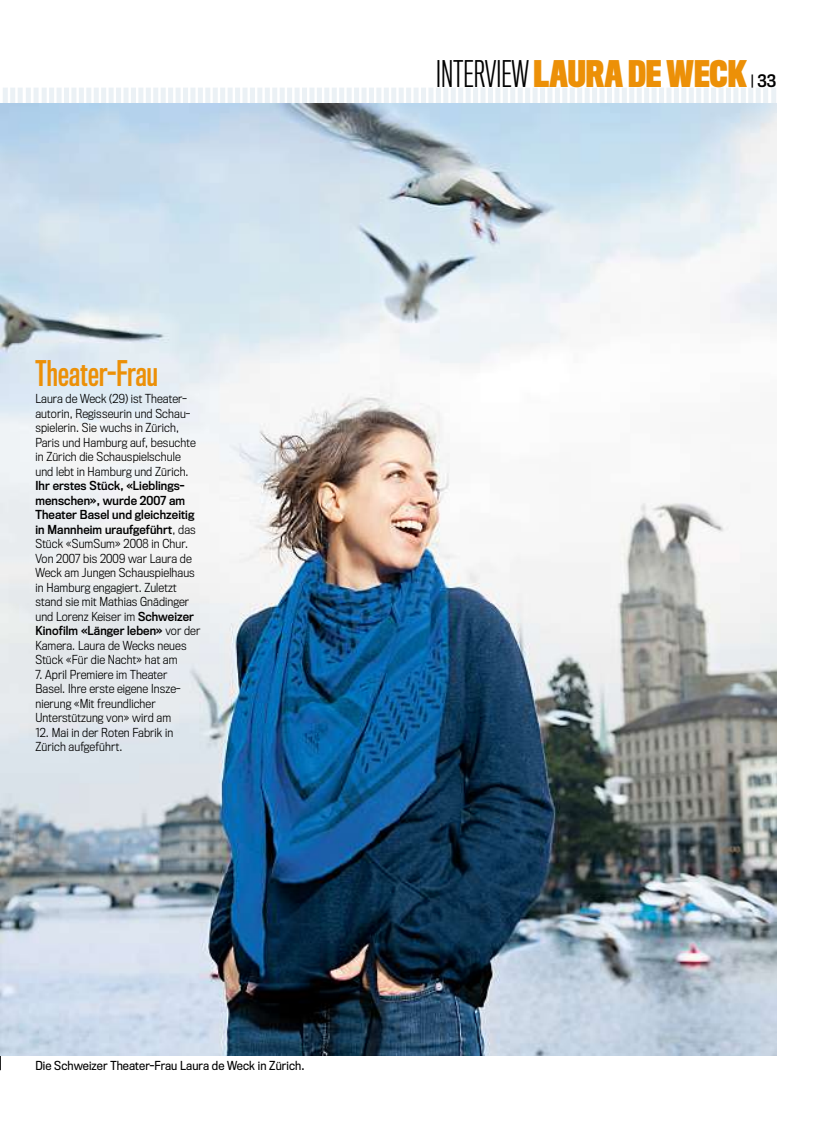
<style>
.page{position:relative;width:833px;height:1134px;background:#fff}
.page>*{position:absolute;margin:0;border:0;box-sizing:border-box;transform-origin:0 0}
.t1{font:33.75px "Titling Gothic FB Comp Bold OV XWGIOA";color:#ec9007}
.t2{font:32.5px "Titling Gothic FB Comp Standard OV ZWGIOA";letter-spacing:.01em;color:#ec9007}
.t3{font:16px "Titling Gothic FB Narrow Standard OV YWGIOA";color:#000}
.t4{font:11.5px/14.5px "Titling Gothic FB Narrow Light OV AXGIOA";letter-spacing:.01em;color:#000}
.t5{font:11.5px/14.5px "Titling Gothic FB Narrow Standard OV YWGIOA";letter-spacing:.01em;color:#000}
.t6{font:11.5px "Titling Gothic FB Narrow Regular OV BXGIOA";letter-spacing:.01em;color:#000}
.s1{font-family:"Titling Gothic FB Narrow Light OV AXGIOA"}
.s2{font-family:"Titling Gothic FB Narrow Standard OV YWGIOA"}
.s3{font-family:"Titling Gothic FB Comp Light OV WWGIOA";color:#000}
</style>
<div class="page">
<div style="left:34px;top:88px;width:5px;height:15px;background:#ebf1f5"></div>
<div style="left:42px;top:88px;width:5px;height:15px;background:#ebf1f5"></div>
<div style="left:49px;top:88px;width:5px;height:15px;background:#ebf1f5"></div>
<div style="left:57px;top:88px;width:5px;height:15px;background:#ebf1f5"></div>
<div style="left:64px;top:88px;width:5px;height:15px;background:#ebf1f5"></div>
<div style="left:71px;top:88px;width:5px;height:15px;background:#ebf1f5"></div>
<div style="left:79px;top:88px;width:5px;height:15px;background:#ebf1f5"></div>
<div style="left:86px;top:88px;width:5px;height:15px;background:#ebf1f5"></div>
<div style="left:94px;top:88px;width:5px;height:15px;background:#ebf1f5"></div>
<div style="left:101px;top:88px;width:5px;height:15px;background:#ebf1f5"></div>
<div style="left:109px;top:88px;width:5px;height:15px;background:#ebf1f5"></div>
<div style="left:116px;top:88px;width:5px;height:15px;background:#ebf1f5"></div>
<div style="left:123px;top:88px;width:5px;height:15px;background:#ebf1f5"></div>
<div style="left:131px;top:88px;width:5px;height:15px;background:#ebf1f5"></div>
<div style="left:138px;top:88px;width:5px;height:15px;background:#ebf1f5"></div>
<div style="left:146px;top:88px;width:5px;height:15px;background:#ebf1f5"></div>
<div style="left:153px;top:88px;width:5px;height:15px;background:#ebf1f5"></div>
<div style="left:161px;top:88px;width:5px;height:15px;background:#ebf1f5"></div>
<div style="left:168px;top:88px;width:5px;height:15px;background:#ebf1f5"></div>
<div style="left:176px;top:88px;width:5px;height:15px;background:#ebf1f5"></div>
<div style="left:183px;top:88px;width:5px;height:15px;background:#ebf1f5"></div>
<div style="left:190px;top:88px;width:5px;height:15px;background:#ebf1f5"></div>
<div style="left:198px;top:88px;width:5px;height:15px;background:#ebf1f5"></div>
<div style="left:205px;top:88px;width:5px;height:15px;background:#ebf1f5"></div>
<div style="left:213px;top:88px;width:5px;height:15px;background:#ebf1f5"></div>
<div style="left:220px;top:88px;width:5px;height:15px;background:#ebf1f5"></div>
<div style="left:228px;top:88px;width:5px;height:15px;background:#ebf1f5"></div>
<div style="left:235px;top:88px;width:5px;height:15px;background:#ebf1f5"></div>
<div style="left:242px;top:88px;width:5px;height:15px;background:#ebf1f5"></div>
<div style="left:250px;top:88px;width:5px;height:15px;background:#ebf1f5"></div>
<div style="left:257px;top:88px;width:5px;height:15px;background:#ebf1f5"></div>
<div style="left:265px;top:88px;width:5px;height:15px;background:#ebf1f5"></div>
<div style="left:272px;top:88px;width:5px;height:15px;background:#ebf1f5"></div>
<div style="left:280px;top:88px;width:5px;height:15px;background:#ebf1f5"></div>
<div style="left:287px;top:88px;width:5px;height:15px;background:#ebf1f5"></div>
<div style="left:294px;top:88px;width:5px;height:15px;background:#ebf1f5"></div>
<div style="left:302px;top:88px;width:5px;height:15px;background:#ebf1f5"></div>
<div style="left:309px;top:88px;width:5px;height:15px;background:#ebf1f5"></div>
<div style="left:317px;top:88px;width:5px;height:15px;background:#ebf1f5"></div>
<div style="left:324px;top:88px;width:5px;height:15px;background:#ebf1f5"></div>
<div style="left:332px;top:88px;width:5px;height:15px;background:#ebf1f5"></div>
<div style="left:339px;top:88px;width:5px;height:15px;background:#ebf1f5"></div>
<div style="left:347px;top:88px;width:5px;height:15px;background:#ebf1f5"></div>
<div style="left:354px;top:88px;width:5px;height:15px;background:#ebf1f5"></div>
<div style="left:361px;top:88px;width:5px;height:15px;background:#ebf1f5"></div>
<div style="left:369px;top:88px;width:5px;height:15px;background:#ebf1f5"></div>
<div style="left:376px;top:88px;width:5px;height:15px;background:#ebf1f5"></div>
<div style="left:384px;top:88px;width:5px;height:15px;background:#ebf1f5"></div>
<div style="left:391px;top:88px;width:5px;height:15px;background:#ebf1f5"></div>
<div style="left:399px;top:88px;width:5px;height:15px;background:#ebf1f5"></div>
<div style="left:406px;top:88px;width:5px;height:15px;background:#ebf1f5"></div>
<div style="left:413px;top:88px;width:5px;height:15px;background:#ebf1f5"></div>
<div style="left:421px;top:88px;width:5px;height:15px;background:#ebf1f5"></div>
<div style="left:428px;top:88px;width:5px;height:15px;background:#ebf1f5"></div>
<div style="left:436px;top:88px;width:5px;height:15px;background:#ebf1f5"></div>
<div style="left:443px;top:88px;width:5px;height:15px;background:#ebf1f5"></div>
<div style="left:451px;top:88px;width:5px;height:15px;background:#ebf1f5"></div>
<div style="left:458px;top:88px;width:5px;height:15px;background:#ebf1f5"></div>
<div style="left:465px;top:88px;width:5px;height:15px;background:#ebf1f5"></div>
<div style="left:473px;top:88px;width:5px;height:15px;background:#ebf1f5"></div>
<div style="left:480px;top:88px;width:5px;height:15px;background:#ebf1f5"></div>
<div style="left:488px;top:88px;width:5px;height:15px;background:#ebf1f5"></div>
<div style="left:495px;top:88px;width:5px;height:15px;background:#ebf1f5"></div>
<div style="left:503px;top:88px;width:5px;height:15px;background:#ebf1f5"></div>
<div style="left:510px;top:88px;width:5px;height:15px;background:#ebf1f5"></div>
<div style="left:518px;top:88px;width:5px;height:15px;background:#ebf1f5"></div>
<div style="left:525px;top:88px;width:5px;height:15px;background:#ebf1f5"></div>
<div style="left:532px;top:88px;width:5px;height:15px;background:#ebf1f5"></div>
<div style="left:540px;top:88px;width:5px;height:15px;background:#ebf1f5"></div>
<div style="left:547px;top:88px;width:5px;height:15px;background:#ebf1f5"></div>
<div style="left:555px;top:88px;width:5px;height:15px;background:#ebf1f5"></div>
<div style="left:562px;top:88px;width:5px;height:15px;background:#ebf1f5"></div>
<div style="left:570px;top:88px;width:5px;height:15px;background:#ebf1f5"></div>
<div style="left:577px;top:88px;width:5px;height:15px;background:#ebf1f5"></div>
<div style="left:584px;top:88px;width:5px;height:15px;background:#ebf1f5"></div>
<div style="left:592px;top:88px;width:5px;height:15px;background:#ebf1f5"></div>
<div style="left:599px;top:88px;width:5px;height:15px;background:#ebf1f5"></div>
<div style="left:607px;top:88px;width:5px;height:15px;background:#ebf1f5"></div>
<div style="left:614px;top:88px;width:5px;height:15px;background:#ebf1f5"></div>
<div style="left:622px;top:88px;width:5px;height:15px;background:#ebf1f5"></div>
<div style="left:629px;top:88px;width:5px;height:15px;background:#ebf1f5"></div>
<div style="left:636px;top:88px;width:5px;height:15px;background:#ebf1f5"></div>
<div style="left:644px;top:88px;width:5px;height:15px;background:#ebf1f5"></div>
<div style="left:651px;top:88px;width:5px;height:15px;background:#ebf1f5"></div>
<div style="left:659px;top:88px;width:5px;height:15px;background:#ebf1f5"></div>
<div style="left:666px;top:88px;width:5px;height:15px;background:#ebf1f5"></div>
<div style="left:674px;top:88px;width:5px;height:15px;background:#ebf1f5"></div>
<div style="left:681px;top:88px;width:5px;height:15px;background:#ebf1f5"></div>
<div style="left:689px;top:88px;width:5px;height:15px;background:#ebf1f5"></div>
<div style="left:696px;top:88px;width:5px;height:15px;background:#ebf1f5"></div>
<div style="left:703px;top:88px;width:5px;height:15px;background:#ebf1f5"></div>
<div style="left:711px;top:88px;width:5px;height:15px;background:#ebf1f5"></div>
<div style="left:718px;top:88px;width:5px;height:15px;background:#ebf1f5"></div>
<div style="left:726px;top:88px;width:5px;height:15px;background:#ebf1f5"></div>
<div style="left:733px;top:88px;width:5px;height:15px;background:#ebf1f5"></div>
<div style="left:741px;top:88px;width:5px;height:15px;background:#ebf1f5"></div>
<div style="left:748px;top:88px;width:5px;height:15px;background:#ebf1f5"></div>
<div style="left:755px;top:88px;width:5px;height:15px;background:#ebf1f5"></div>
<div style="left:763px;top:88px;width:5px;height:15px;background:#ebf1f5"></div>
<div style="left:771px;top:88px;width:5px;height:15px;background:#ebf1f5"></div>
<div style="left:3px;top:88px;width:5px;height:16px;background:#ebf1f5"></div>
<div style="left:10px;top:88px;width:5px;height:16px;background:#ebf1f5"></div>
<div style="left:18px;top:88px;width:5px;height:16px;background:#ebf1f5"></div>
<div style="left:26px;top:88px;width:5px;height:16px;background:#ebf1f5"></div>
<svg style="left:0;top:1056px;width:1px;height:14px"></svg>
<img style="left:0;top:103px;width:776px;height:953px">
<h2 class="t2" style="left:35px;top:354px;width:124px">Theater-Frau</h2>
<p class="t4" style="left:35px;top:392px;width:162px">Laura de Weck (29) ist Theater&shy;autorin, Regisseurin und Schau&shy;spielerin. Sie wuchs in Zürich,<br>Paris und Hamburg auf, besuchte in Zürich die Schauspielschule und lebt in Hamburg und Zürich.</p>
<p class="t5" style="left:35px;top:479px;width:162px">Ihr erstes Stück, «Lieblings&shy;menschen», wurde 2007 am<br>Theater Basel und gleichzeitig in Mannheim uraufgeführt<span class="s1">, das</span></p>
<p class="t4" style="left:35px;top:537px;width:161px">Stück «SumSum» 2008 in Chur.<br>Von 2007 bis 2009 war Laura de<br>Weck am Jungen Schauspielhaus in Hamburg engagiert. Zuletzt stand sie mit Mathias Gnädinger und Lorenz Keiser im <span class="s2">Schweizer</span></p>
<p class="t5" style="left:35px;top:624px;width:166px">Kinofilm «Länger leben» <span class="s1">vor der</span></p>
<p class="t4" style="left:35px;top:638px;width:153px">Kamera. Laura de Wecks neues<br>Stück «Für die Nacht» hat am</p>
<p class="t4" style="left:35px;top:667px;width:147px">7. April Premiere im Theater<br>Basel. Ihre erste eigene Insze&shy;nierung «Mit freundlicher<br>Unterstützung von» wird am</p>
<p class="t4" style="left:35px;top:725px;width:139px">12. Mai in der Roten Fabrik in<br>Zürich aufgeführt.</p>
<p class="t6" style="left:35px;top:1059px;width:271px">Die Schweizer Theater-Frau Laura de Weck in Zürich.</p>
<h1 class="t1" style="left:436px;top:55px;width:312px"><span class="s3">INTERVIEW</span> LAURA DE WECK</h1>
<h3 class="t3" style="left:750px;top:72px;width:27px"><sup>|</sup> 33</h3>
</div>
